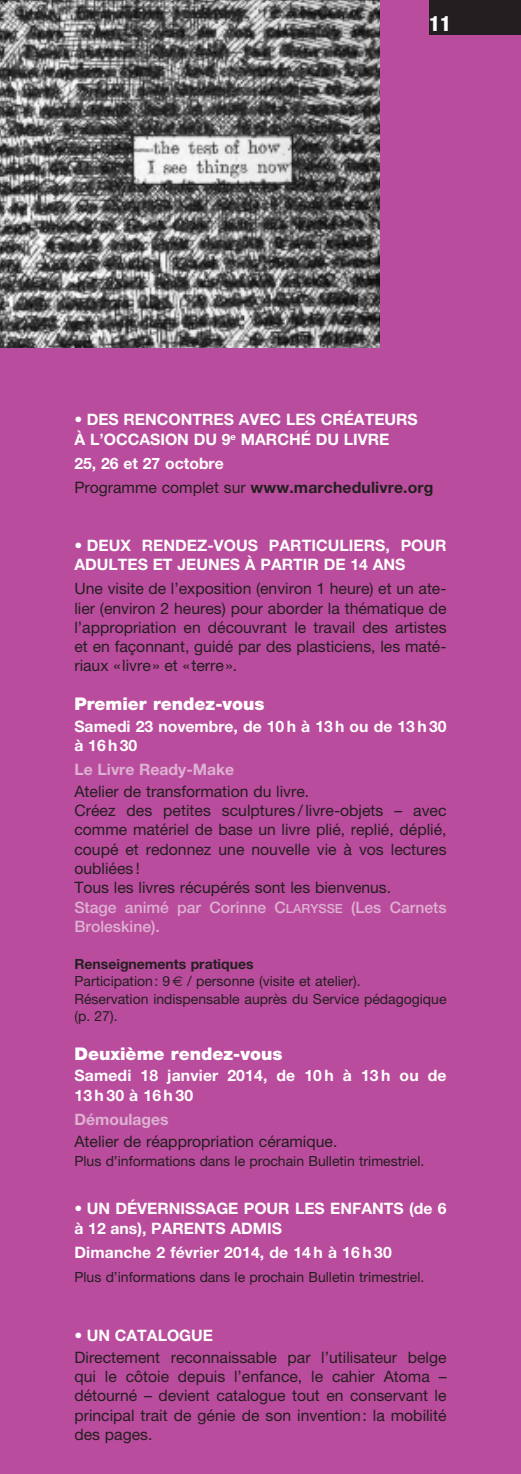
<style>
.page{position:relative;width:521px;height:1474px;background:#fff}
.page>*{position:absolute;margin:0;border:0;box-sizing:border-box;transform-origin:0 0}
.t1{font:800 condensed 21px "Helvetica Neue";color:#fff}
.t2{font:900 17.5px "Helvetica Neue";color:#fff}
.t3{font:15.75px/19.2px "Helvetica Neue";color:#231f20;text-align:justify}
.t4{font:700 15.75px/19.2px "Helvetica Neue";color:#fff}
.t5{font:700 15.75px/24.2px "Helvetica Neue";letter-spacing:.01em;color:#231f20}
.t6{font:700 15.75px "Helvetica Neue";color:#ddb1d2}
.t7{font:14px/17.5px "Helvetica Neue";color:#231f20}
.s1{color:#fff}
.s2{font-weight:400}
.s3{font-weight:500;color:#ddb1d2}
.s4{font-weight:500;font-size:12.6px;color:#ddb1d2}
.s5{font-weight:700}
.s6{font-family:"Euro Sans"}
</style>
<div class="page">
<div style="left:0;top:0;width:521px;height:1473px;background:#ba4c9d"></div>
<div style="left:429px;top:0;width:92px;height:35px;background:#231f20"></div>
<img style="left:0;top:0;width:379px;height:347px">
<h1 class="t1" style="left:429px;top:16px;width:23px">11</h1>
<p class="t4" style="left:74px;top:411px;width:345px">• DES RENCONTRES AVEC LES CRÉATEURS<br>À L’OCCASION DU 9<sup>e</sup> MARCHÉ DU LIVRE</p>
<p class="t5" style="left:74px;top:452px;width:361px"><span class="s1">25, 26 et 27 octobre<br></span><span class="s2">Programme complet sur</span> www.marchedulivre.org</p>
<p class="t4" style="left:74px;top:537px;width:374px">• DEUX RENDEZ-VOUS PARTICULIERS, POUR<br>ADULTES ET JEUNES À PARTIR DE 14 ANS</p>
<p class="t3" style="left:74px;top:580px;width:374px">Une visite de l’exposition (environ 1 heure) et un ate&shy;lier (environ 2 heures) pour aborder la thématique de l’appropriation en découvrant le travail des artistes et en façonnant, guidé par des plasticiens, les maté&shy;riaux «livre» et «terre».</p>
<p class="t2" style="left:74px;top:697px;width:192px">Premier rendez-vous</p>
<p class="t4" style="left:74px;top:718px;width:374px">Samedi 23 novembre, de 10 h à 13 h ou de 13 h 30 à 16h30</p>
<p class="t6" style="left:74px;top:764px;width:161px">Le Livre Ready-Make</p>
<p class="t3" style="left:74px;top:783px;width:374px;text-align:left">Atelier de transformation du livre.<br>Créez des petites sculptures /livre-objets – avec comme matériel de base un livre plié, replié, déplié, coupé et redonnez une nouvelle vie à vos lectures oubliées!<br>Tous les livres récupérés sont les bienvenus.<br><span class="s3">Stage animé par Corinne C</span><span class="s4">LARYSSE</span> <span class="s3">(Les Carnets Broleskine).</span></p>
<p class="t7" style="left:74px;top:956px;width:374px"><span class="s5">Renseignements pratiques<br></span>Participation: 9<span class="s6">€</span> / personne (visite et atelier).<br>Réservation indispensable auprès du Service pédagogique (p. 27).</p>
<p class="t2" style="left:74px;top:1047px;width:210px">Deuxième rendez-vous</p>
<p class="t4" style="left:74px;top:1067px;width:374px">Samedi 18 janvier 2014, de 10 h à 13 h ou de<br>13h30 à 16h30</p>
<p class="t6" style="left:74px;top:1113px;width:96px">Démoulages</p>
<p class="t3" style="left:74px;top:1132px;width:264px">Atelier de réappropriation céramique.</p>
<p class="t7" style="left:74px;top:1153px;width:351px">Plus d’informations dans le prochain Bulletin trimestriel.</p>
<p class="t4" style="left:74px;top:1200px;width:374px">• UN DÉVERNISSAGE POUR LES ENFANTS (de 6 à 12 ans), PARENTS ADMIS</p>
<p class="t4" style="left:74px;top:1243px;width:319px">Dimanche 2 février 2014, de 14 h à 16 h 30</p>
<p class="t7" style="left:74px;top:1269px;width:351px">Plus d’informations dans le prochain Bulletin trimestriel.</p>
<p class="t4" style="left:74px;top:1327px;width:140px">• UN CATALOGUE</p>
<p class="t3" style="left:74px;top:1349px;width:374px">Directement reconnaissable par l’utilisateur belge qui le côtoie depuis l’enfance, le cahier Atoma – détourné – devient catalogue tout en conservant le principal trait de génie de son invention: la mobilité des pages.</p>
</div>
